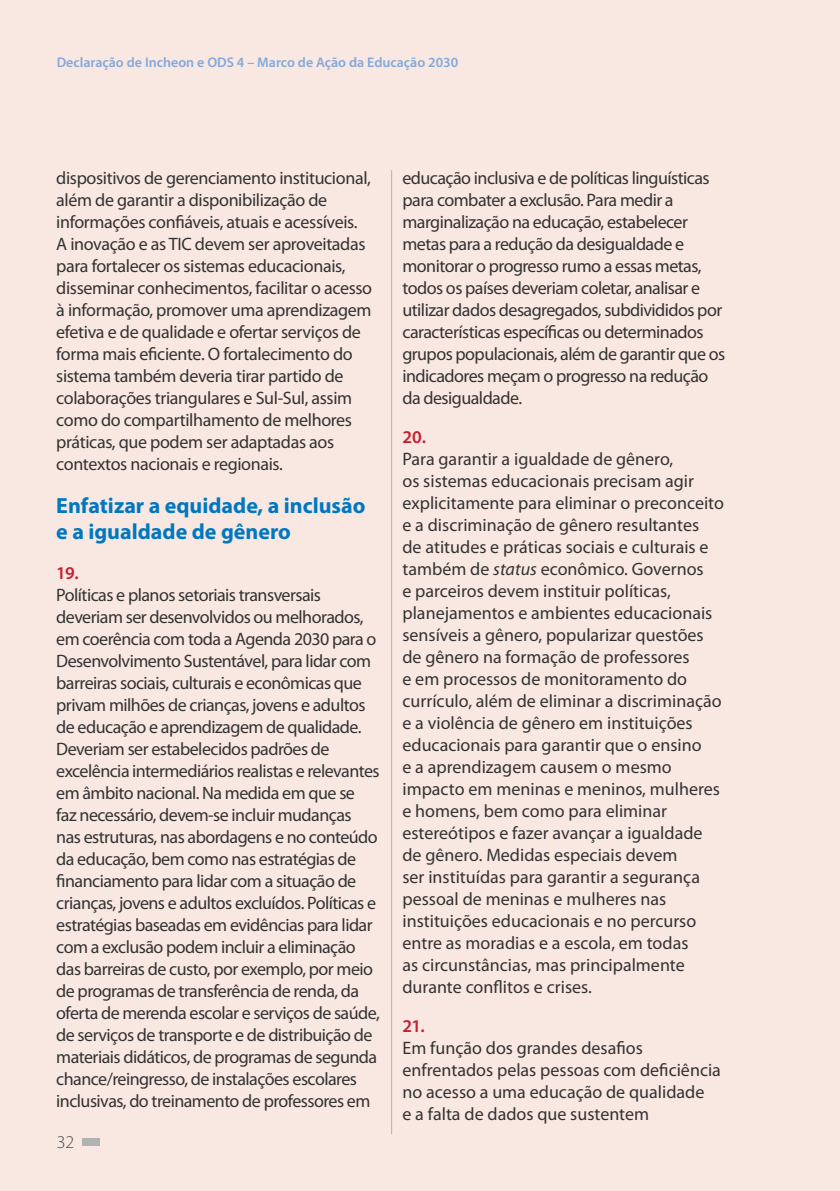
<style>
.page{position:relative;width:840px;height:1191px;background:#fff}
.page>*{position:absolute;margin:0;border:0;box-sizing:border-box;transform-origin:0 0}
.t1{font:700 22px/26px "Myriad Pro";color:#0078bf}
.t2{font:18px/22px "Myriad Pro";letter-spacing:-.025em;color:#333332}
.t3{font:18px/22px "Myriad Pro";color:#333332}
.t4{font:600 18px "Myriad Pro";color:#c71e2e}
.t5{font:300 18px "Myriad Pro";color:#4a4a49}
.t6{font:600 14px "Myriad Pro";color:#82a9da}
.s1{font-style:italic}
</style>
<div class="page">
<div style="left:0;top:0;width:839px;height:1191px;background:#f9e7e2"></div>
<div style="left:82px;top:1138px;width:17px;height:7px;background:#b3b2b2"></div>
<hr style="left:391px;top:170px;width:1px;height:964px;background:#b3b2b2">
<p class="t6" style="left:57px;top:54px;width:403px">Declaração de Incheon e ODS 4 – Marco de Ação da Educação 2030</p>
<p class="t2" style="left:56px;top:166px;width:317px">dispositivos de gerenciamento institucional, além de garantir a disponibilização de informações confiáveis, atuais e acessíveis.<br>A inovação e as TIC devem ser aproveitadas para fortalecer os sistemas educacionais, disseminar conhecimentos, facilitar o acesso à informação, promover uma aprendizagem efetiva e de qualidade e ofertar serviços de forma mais eficiente. O fortalecimento do sistema também deveria tirar partido de colaborações triangulares e Sul-Sul, assim como do compartilhamento de melhores práticas, que podem ser adaptadas aos contextos nacionais e regionais.</p>
<p class="t1" style="left:56px;top:491px;width:310px">Enfatizar a equidade, a inclusão e a igualdade de gênero</p>
<p class="t4" style="left:56px;top:561px;width:24px">19.</p>
<p class="t2" style="left:56px;top:583px;width:325px">Políticas e planos setoriais transversais deveriam ser desenvolvidos ou melhorados, em coerência com toda a Agenda 2030 para o Desenvolvimento Sustentável, para lidar com barreiras sociais, culturais e econômicas que privam milhões de crianças, jovens e adultos de educação e aprendizagem de qualidade.<br>Deveriam ser estabelecidos padrões de excelência intermediários realistas e relevantes em âmbito nacional. Na medida em que se faz necessário, devem-se incluir mudanças nas estruturas, nas abordagens e no conteúdo da educação, bem como nas estratégias de financiamento para lidar com a situação de crianças, jovens e adultos excluídos. Políticas e estratégias baseadas em evidências para lidar com a exclusão podem incluir a eliminação das barreiras de custo, por exemplo, por meio de programas de transferência de renda, da oferta de merenda escolar e serviços de saúde, de serviços de transporte e de distribuição de materiais didáticos, de programas de segunda chance/reingresso, de instalações escolares inclusivas, do treinamento de professores em</p>
<p class="t5" style="left:57px;top:1131px;width:19px">32</p>
<p class="t2" style="left:402px;top:166px;width:324px">educação inclusiva e de políticas linguísticas para combater a exclusão. Para medir a marginalização na educação, estabelecer metas para a redução da desigualdade e monitorar o progresso rumo a essas metas, todos os países deveriam coletar, analisar e utilizar dados desagregados, subdivididos por características específicas ou determinados grupos populacionais, além de garantir que os indicadores meçam o progresso na redução da desigualdade.</p>
<p class="t4" style="left:402px;top:425px;width:25px">20.</p>
<p class="t3" style="left:402px;top:447px;width:323px">Para garantir a igualdade de gênero,<br>os sistemas educacionais precisam agir explicitamente para eliminar o preconceito e a discriminação de gênero resultantes<br>de atitudes e práticas sociais e culturais e também de <span class="s1">status</span> econômico. Governos<br>e parceiros devem instituir políticas, planejamentos e ambientes educacionais sensíveis a gênero, popularizar questões de gênero na formação de professores<br>e em processos de monitoramento do currículo, além de eliminar a discriminação e a violência de gênero em instituições educacionais para garantir que o ensino<br>e a aprendizagem causem o mesmo impacto em meninas e meninos, mulheres e homens, bem como para eliminar estereótipos e fazer avançar a igualdade de gênero. Medidas especiais devem<br>ser instituídas para garantir a segurança pessoal de meninas e mulheres nas instituições educacionais e no percurso entre as moradias e a escola, em todas<br>as circunstâncias, mas principalmente durante conflitos e crises.</p>
<p class="t4" style="left:402px;top:1014px;width:24px">21.</p>
<p class="t3" style="left:402px;top:1036px;width:320px">Em função dos grandes desafios enfrentados pelas pessoas com deficiência no acesso a uma educação de qualidade<br>e a falta de dados que sustentem</p>
</div>
